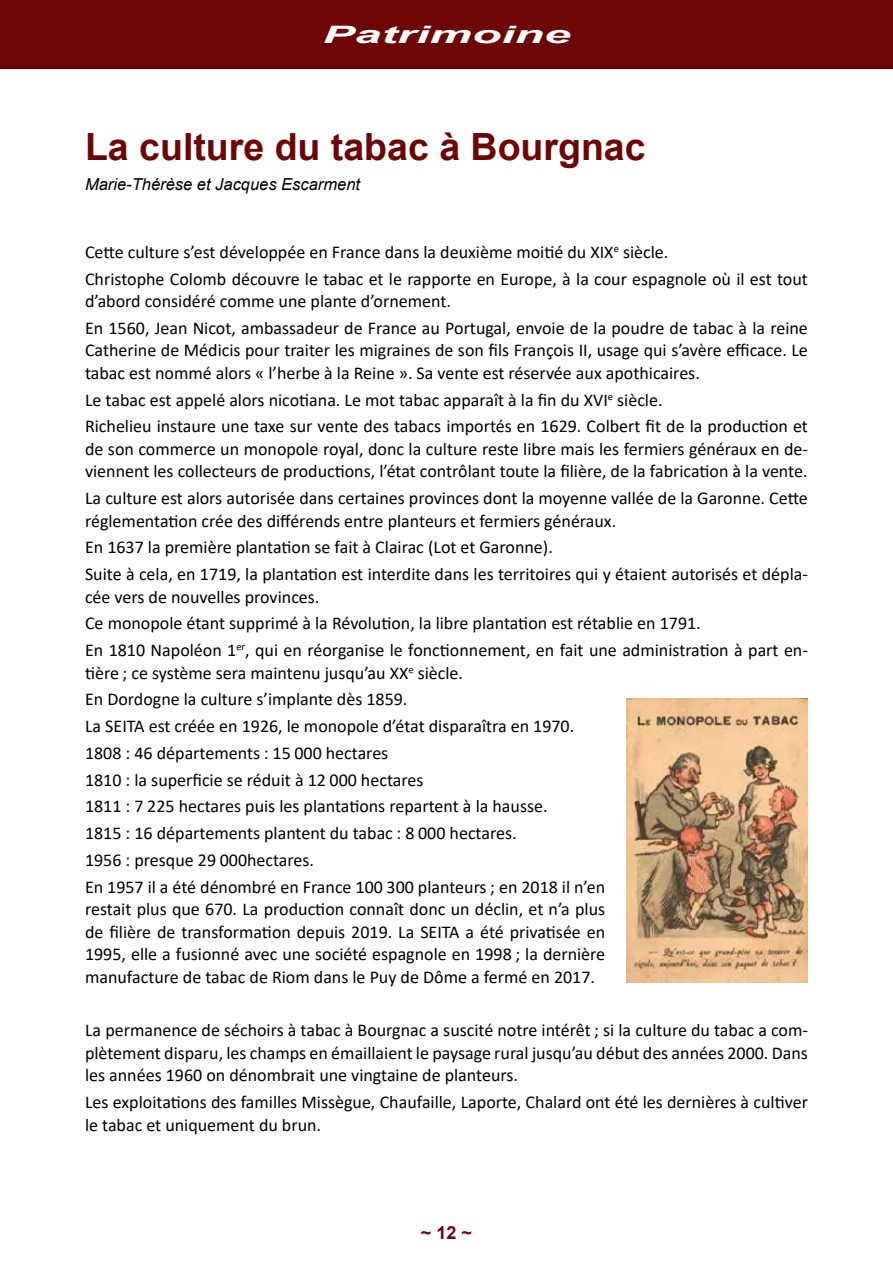
<style>
.page{position:relative;width:893px;height:1263px;background:#fff}
.page>*{position:absolute;margin:0;border:0;box-sizing:border-box;transform-origin:0 0}
.t1{font:700 37.5px "Arial";color:#6c0506}
.t2{font:italic 700 24px "Arial";color:#fff;scale:2 1}
.t3{font:18px/26.7px "Calibri";color:#000}
.t4{font:700 18px "Arial";color:#6c0506}
.t5{font:italic 16.5px "Arial";color:#000}
</style>
<div class="page">
<img style="left:626px;top:698px;width:182px;height:284px">
<div style="left:0;top:0;width:893px;height:68px;background:#6c0506"></div>
<h2 class="t2" style="left:322px;top:18px;width:126px">Patrimoine</h2>
<h1 class="t1" style="left:85px;top:120px;width:562px">La culture du tabac à Bourgnac</h1>
<p class="t5" style="left:85px;top:174px;width:277px">Marie-Thérèse et Jacques Escarment</p>
<p class="t3" style="left:85px;top:238px;width:724px">Cette culture s’est développée en France dans la deuxième moitié du XIX<sup>e</sup> siècle.<br>Christophe Colomb découvre le tabac et le rapporte en Europe, à la cour espagnole où il est tout</p>
<p class="t3" style="left:85px;top:287px;width:724px">d’abord considéré comme une plante d’ornement.<br>En 1560, Jean Nicot, ambassadeur de France au Portugal, envoie de la poudre de tabac à la reine</p>
<p class="t3" style="left:85px;top:339px;width:724px;line-height:22.5px">Catherine de Médicis pour traiter les migraines de son fils François II, usage qui s’avère efficace. Le tabac est nommé alors « l’herbe à la Reine ». Sa vente est réservée aux apothicaires.</p>
<p class="t3" style="left:85px;top:386px;width:724px">Le tabac est appelé alors nicotiana. Le mot tabac apparaît à la fin du XVI<sup>e</sup> siècle.<br>Richelieu instaure une taxe sur vente des tabacs importés en 1629. Colbert fit de la production et</p>
<p class="t3" style="left:85px;top:437px;width:724px;line-height:22.5px">de son commerce un monopole royal, donc la culture reste libre mais les fermiers généraux en de&shy;viennent les collecteurs de productions, l’état contrôlant toute la filière, de la fabrication à la vente.</p>
<p class="t3" style="left:85px;top:486px;width:724px;line-height:22.5px">La culture est alors autorisée dans certaines provinces dont la moyenne vallée de la Garonne. Cette réglementation crée des différends entre planteurs et fermiers généraux.</p>
<p class="t3" style="left:85px;top:534px;width:724px">En 1637 la première plantation se fait à Clairac (Lot et Garonne).<br>Suite à cela, en 1719, la plantation est interdite dans les territoires qui y étaient autorisés et dépla-</p>
<p class="t3" style="left:85px;top:583px;width:724px">cée vers de nouvelles provinces.<br>Ce monopole étant supprimé à la Révolution, la libre plantation est rétablie en 1791.<br>En 1810 Napoléon 1<sup>er</sup>, qui en réorganise le fonctionnement, en fait une administration à part en-</p>
<p class="t3" style="left:85px;top:659px;width:522px">tière ; ce système sera maintenu jusqu’au XX<sup>e</sup> siècle.<br>En Dordogne la culture s’implante dès 1859.<br>La SEITA est créée en 1926, le monopole d’état disparaîtra en 1970.<br>1808 : 46 départements : 15 000 hectares<br>1810 : la superficie se réduit à 12 000 hectares<br>1811 : 7 225 hectares puis les plantations repartent à la hausse.<br>1815 : 16 départements plantent du tabac : 8 000 hectares.<br>1956 : presque 29 000hectares.<br>En 1957 il a été dénombré en France 100 300 planteurs ; en 2018 il n’en</p>
<p class="t3" style="left:85px;top:897px;width:522px;line-height:22.5px;text-align:justify">restait plus que 670. La production connaît donc un déclin, et n’a plus de filière de transformation depuis 2019. La SEITA a été privatisée en 1995, elle a fusionné avec une société espagnole en 1998 ; la dernière manufacture de tabac de Riom dans le Puy de Dôme a fermé en 2017.</p>
<p class="t3" style="left:85px;top:1018px;width:724px;line-height:22.5px;text-align:justify">La permanence de séchoirs à tabac à Bourgnac a suscité notre intérêt ; si la culture du tabac a com&shy;plètement disparu, les champs en émaillaient le paysage rural jusqu’au début des années 2000. Dans les années 1960 on dénombrait une vingtaine de planteurs.</p>
<p class="t3" style="left:85px;top:1090px;width:724px;line-height:22.5px">Les exploitations des familles Missègue, Chaufaille, Laporte, Chalard ont été les dernières à cultiver le tabac et uniquement du brun.</p>
<p class="t4" style="left:421px;top:1220px;width:53px">~ 12 ~</p>
</div>
